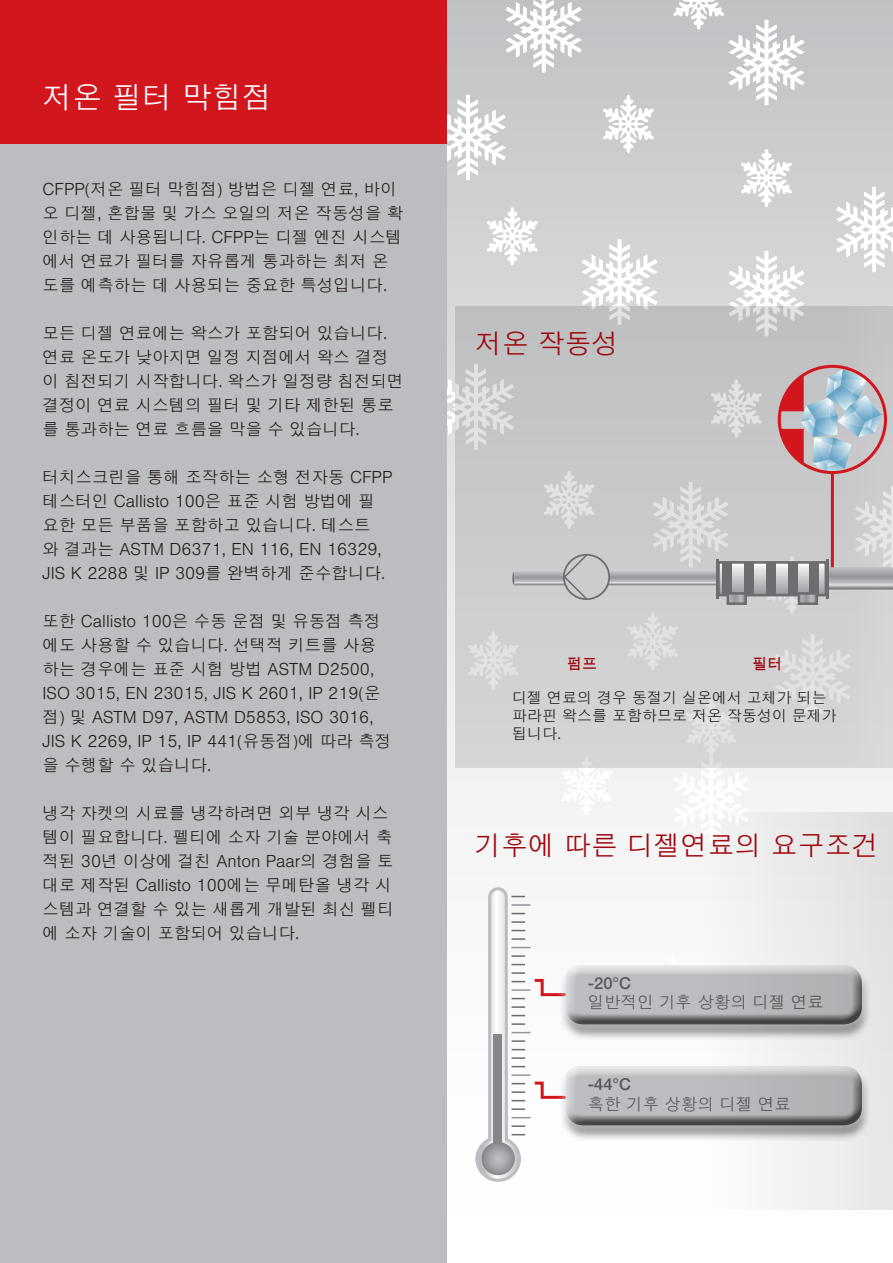
<style>
.page{position:relative;width:893px;height:1263px;background:#fff}
.page>*{position:absolute;margin:0;border:0;box-sizing:border-box;transform-origin:0 0}
.t1{font:300 30px "Nimbus Sans Global";color:#fff}
.t2{font:300 27px "Nimbus Sans Global";color:#9d070d}
.t3{font:300 16.5px/24px "Nimbus Sans Global";color:#231f20}
.t4{font:300 16.5px "Nimbus Sans Global";color:#57585a}
.t5{font:500 16.5px "Helvetica Neue CE";color:#57585a}
.t6{font:300 15px/18px "Nimbus Sans Global";color:#231f20}
.t7{font:500 15px "Nimbus Sans Global";color:#9d070d}
</style>
<div class="page">
<div style="left:446px;top:0;width:447px;height:1263px;background:linear-gradient(to bottom,#c6c8ca,#fff)"></div>
<svg style="left:506px;top:0;width:76px;height:72px"></svg>
<svg style="left:729px;top:251px;width:75px;height:55px"></svg>
<svg style="left:446px;top:95px;width:60px;height:85px"></svg>
<svg style="left:582px;top:240px;width:75px;height:66px"></svg>
<svg style="left:836px;top:187px;width:57px;height:85px"></svg>
<svg style="left:446px;top:364px;width:9px;height:86px"></svg>
<svg style="left:603px;top:98px;width:47px;height:55px"></svg>
<svg style="left:673px;top:0;width:131px;height:105px"></svg>
<svg style="left:741px;top:152px;width:47px;height:55px"></svg>
<svg style="left:487px;top:210px;width:47px;height:55px"></svg>
<svg style="left:673px;top:768px;width:76px;height:74px"></svg>
<svg style="left:561px;top:768px;width:48px;height:47px"></svg>
<div style="left:0;top:0;width:446px;height:145px;background:#d2161e"></div>
<div style="left:0;top:145px;width:446px;height:1118px;background:#bcbdc0"></div>
<svg style="left:455px;top:306px;width:438px;height:462px;background:#ccccce"></svg>
<div style="left:677px;top:812px;width:216px;height:397px;background:linear-gradient(to right,#f9fafa,#e1e1e2)"></div>
<svg style="left:474px;top:886px;width:388px;height:297px"></svg>
<svg style="left:820px;top:486px;width:73px;height:103px;background:#c9c9cb"></svg>
<hr style="left:826px;top:559px;width:3px;height:39px;background:#6c6d70">
<svg style="left:732px;top:565px;width:91px;height:27px"></svg>
<div style="left:810px;top:562px;width:9px;height:33px;background:#6c6d70"></div>
<div style="left:788px;top:562px;width:9px;height:33px;background:#6c6d70"></div>
<div style="left:766px;top:562px;width:9px;height:33px;background:#6c6d70"></div>
<div style="left:744px;top:562px;width:10px;height:33px;background:#6c6d70"></div>
<div style="left:723px;top:562px;width:9px;height:33px;background:#6c6d70"></div>
<div style="left:717px;top:561px;width:110px;height:35px;border:3px solid #6c6d70"></div>
<svg style="left:802px;top:596px;width:12px;height:5px"></svg>
<div style="left:798px;top:592px;width:20px;height:13px;border:3px solid #6c6d70"></div>
<svg style="left:731px;top:596px;width:12px;height:5px"></svg>
<div style="left:727px;top:592px;width:20px;height:13px;border:3px solid #6c6d70"></div>
<hr style="left:831px;top:471px;width:3px;height:96px;background:#d2161e">
<svg style="left:780px;top:369px;width:102px;height:105px;background:#b7acb6"></svg>
<div style="left:778px;top:365px;width:109px;height:109px;border:3px solid #d2161e;border-radius:50%"></div>
<svg style="left:512px;top:473px;width:219px;height:128px;background:#c7c8c9"></svg>
<h1 class="t1" style="left:43px;top:80px;width:231px">저온 필터 막힘점</h1>
<p class="t3" style="left:43px;top:177px;width:362px">CFPP(저온 필터 막힘점) 방법은 디젤 연료, 바이 오 디젤, 혼합물 및 가스 오일의 저온 작동성을 확 인하는 데 사용됩니다. CFPP는 디젤 엔진 시스템 에서 연료가 필터를 자유롭게 통과하는 최저 온 도를 예측하는 데 사용되는 중요한 특성입니다.</p>
<p class="t3" style="left:43px;top:321px;width:363px">모든 디젤 연료에는 왁스가 포함되어 있습니다. 연료 온도가 낮아지면 일정 지점에서 왁스 결정 이 침전되기 시작합니다. 왁스가 일정량 침전되면 결정이 연료 시스템의 필터 및 기타 제한된 통로 를 통과하는 연료 흐름을 막을 수 있습니다.</p>
<p class="t3" style="left:43px;top:465px;width:351px">터치스크린을 통해 조작하는 소형 전자동 CFPP 테스터인 Callisto 100은 표준 시험 방법에 필 요한 모든 부품을 포함하고 있습니다. 테스트<br>와 결과는 ASTM D6371, EN 116, EN 16329,<br>JIS K 2288 및 IP 309를 완벽하게 준수합니다.</p>
<p class="t3" style="left:43px;top:609px;width:350px">또한 Callisto 100은 수동 운점 및 유동점 측정 에도 사용할 수 있습니다. 선택적 키트를 사용 하는 경우에는 표준 시험 방법 ASTM D2500,<br>ISO 3015, EN 23015, JIS K 2601, IP 219(운 점) 및 ASTM D97, ASTM D5853, ISO 3016,<br>JIS K 2269, IP 15, IP 441(유동점)에 따라 측정 을 수행할 수 있습니다.</p>
<p class="t3" style="left:43px;top:801px;width:353px">냉각 자켓의 시료를 냉각하려면 외부 냉각 시스 템이 필요합니다. 펠티에 소자 기술 분야에서 축 적된 30년 이상에 걸친 Anton Paar의 경험을 토 대로 제작된 Callisto 100에는 무메탄올 냉각 시 스템과 연결할 수 있는 새롭게 개발된 최신 펠티 에 소자 기술이 포함되어 있습니다.</p>
<h2 class="t2" style="left:475px;top:327px;width:145px">저온 작동성</h2>
<p class="t7" style="left:567px;top:655px;width:31px">펌프</p>
<p class="t7" style="left:753px;top:655px;width:32px">필터</p>
<p class="t6" style="left:512px;top:688px;width:326px">디젤 연료의 경우 동절기 실온에서 고체가 되는 파라핀 왁스를 포함하므로 저온 작동성이 문제가 됩니다.</p>
<h2 class="t2" style="left:474px;top:830px;width:406px">기후에 따른 디젤연료의 요구조건</h2>
<p class="t5" style="left:588px;top:972px;width:45px">-20°C</p>
<p class="t4" style="left:588px;top:993px;width:238px">일반적인 기후 상황의 디젤 연료</p>
<p class="t5" style="left:588px;top:1074px;width:45px">-44°C</p>
<p class="t4" style="left:588px;top:1094px;width:205px">혹한 기후 상황의 디젤 연료</p>
</div>
